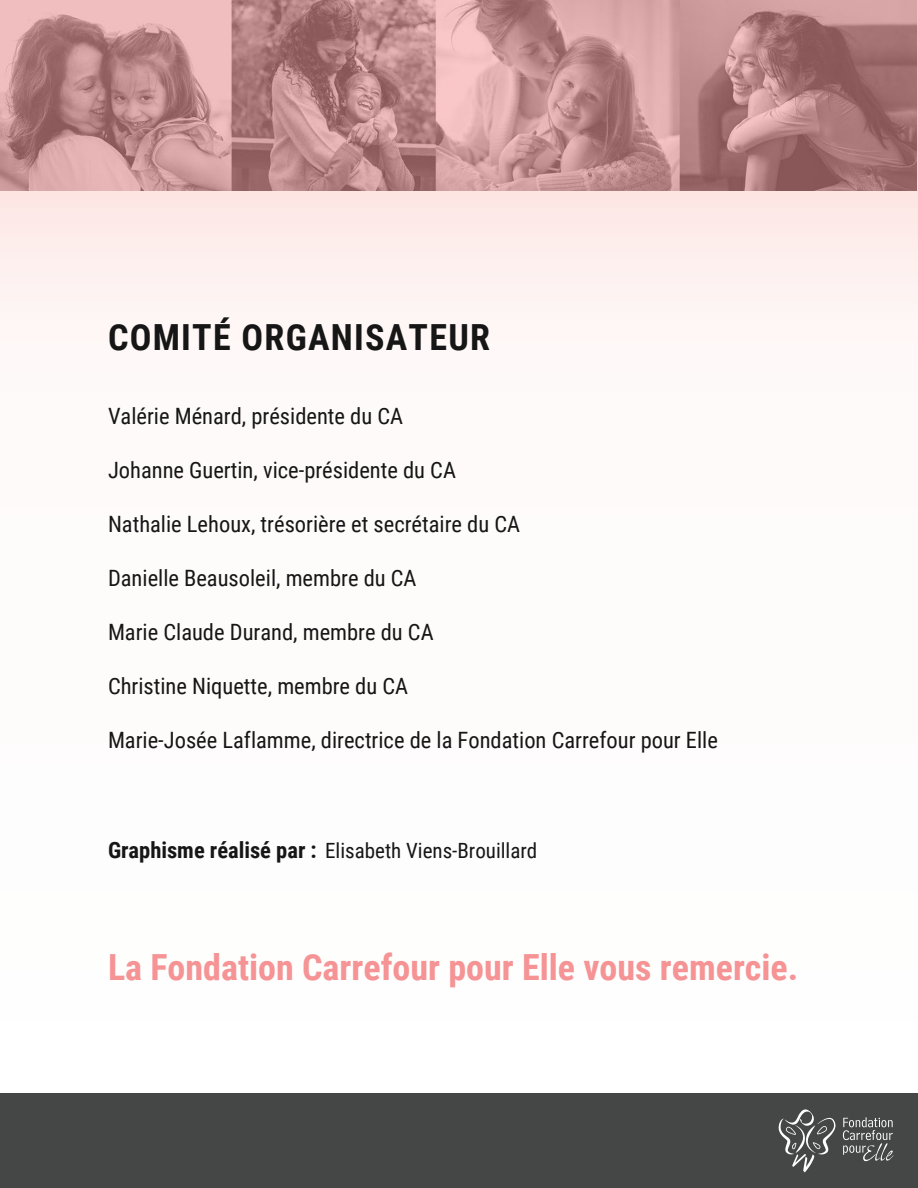
<style>
.page{position:relative;width:918px;height:1188px;background:#fff}
.page>*{position:absolute;margin:0;border:0;box-sizing:border-box;transform-origin:0 0}
.t1{font:700 36px "Roboto Condensed";color:#f59395}
.t2{font:700 36px "Roboto Condensed";letter-spacing:.035em;color:#161616}
.t3{font:22.5px "Roboto Condensed";color:#161616}
.t4{font:21px "Roboto Condensed";color:#161616}
.s1{font-weight:700;font-size:22.5px}
</style>
<div class="page">
<svg style="left:0;top:0;width:918px;height:319px"></svg>
<div style="left:0;top:1094px;width:918px;height:94px;background:#454747"></div>
<svg style="left:779px;top:1109px;width:57px;height:63px"></svg>
<svg style="left:843px;top:1117px;width:50px;height:45px"></svg>
<img style="left:0;top:0;width:917px;height:190px">
<h1 class="t2" style="left:108px;top:312px;width:384px">COMITÉ ORGANISATEUR</h1>
<p class="t3" style="left:108px;top:400px;width:297px">Valérie Ménard, présidente du CA</p>
<p class="t3" style="left:108px;top:454px;width:350px">Johanne Guertin, vice-présidente du CA</p>
<p class="t3" style="left:108px;top:508px;width:414px">Nathalie Lehoux, trésorière et secrétaire du CA</p>
<p class="t3" style="left:108px;top:562px;width:310px">Danielle Beausoleil, membre du CA</p>
<p class="t3" style="left:108px;top:616px;width:327px">Marie Claude Durand, membre du CA</p>
<p class="t3" style="left:108px;top:670px;width:302px">Christine Niquette, membre du CA</p>
<p class="t3" style="left:108px;top:724px;width:611px">Marie-Josée Laflamme, directrice de la Fondation Carrefour pour Elle</p>
<p class="t4" style="left:108px;top:836px;width:431px"><span class="s1">Graphisme réalisé par :</span> Elisabeth Viens-Brouillard</p>
<h1 class="t1" style="left:108px;top:942px;width:692px">La Fondation Carrefour pour Elle vous remercie.</h1>
</div>
